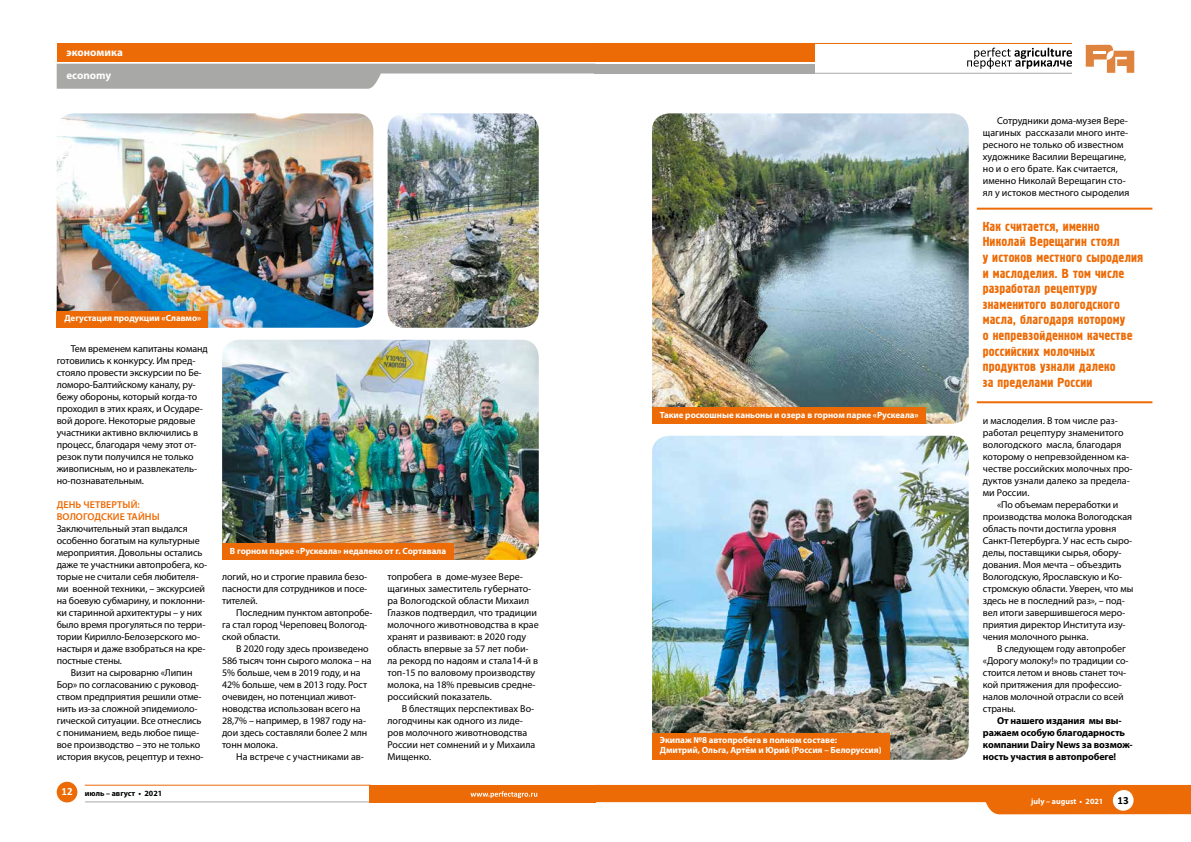
<style>
.page{position:relative;width:1191px;height:842px;background:#fff}
.page>*{position:absolute;margin:0;border:0;box-sizing:border-box;transform-origin:0 0}
.t1{font:13px/15.6px "Hermes";letter-spacing:.01em;color:#ed6b06}
.t2{font:700 11px/22.7px "Myriad Pro";color:#fff}
.t3{font:700 11px "Calibri";color:#fff}
.t4{font:700 11px "Calibri";color:#000}
.t5{font:10px/12px "Myriad Pro";letter-spacing:-.01em;color:#000}
.t6{font:700 10px/12px "Myriad Pro";letter-spacing:-.01em;color:#000}
.t7{font:600 10px/12px "Myriad Pro";letter-spacing:.01em;color:#ed6b06}
.t8{font:700 9px/10px "Myriad Pro";letter-spacing:-.005em;color:#fff}
.t9{font:700 8px "Myriad Pro";color:#000}
.t10{font:700 8px "Myriad Pro";color:#fff}
</style>
<div class="page">
<hr style="left:85px;top:802px;width:285px;height:1px;background:#a8a8a7">
<svg style="left:595px;top:785px;width:596px;height:29px"></svg>
<div style="left:369px;top:785px;width:226px;height:17px;background:#ed6b06"></div>
<div style="left:57px;top:782px;width:20px;height:20px;background:#ed6b06;border-radius:50%"></div>
<hr style="left:85px;top:785px;width:285px;height:1px;background:#ed6b06">
<svg style="left:57px;top:64px;width:537px;height:25px"></svg>
<div style="left:57px;top:43px;width:538px;height:18px;background:#ed6b06"></div>
<svg style="left:967px;top:48px;width:105px;height:21px"></svg>
<div style="left:594px;top:64px;width:220px;height:10px;background:#a8a8a7"></div>
<hr style="left:595px;top:73px;width:477px;height:1px;background:#a8a8a7">
<svg style="left:1085px;top:45px;width:49px;height:28px"></svg>
<div style="left:595px;top:43px;width:219px;height:18px;background:#ed6b06"></div>
<hr style="left:595px;top:43px;width:477px;height:1px;background:#ed6b06">
<img style="left:387px;top:113px;width:152px;height:215px">
<img style="left:57px;top:113px;width:316px;height:215px">
<div style="left:57px;top:311px;width:151px;height:17px;background:#ed6b06"></div>
<img style="left:222px;top:340px;width:317px;height:220px">
<div style="left:222px;top:543px;width:231px;height:17px;background:#ed6b06"></div>
<img style="left:652px;top:113px;width:316px;height:311px">
<img style="left:652px;top:436px;width:316px;height:324px">
<hr style="left:976px;top:401px;width:176px;height:2px;background:#ed6b06">
<hr style="left:976px;top:208px;width:176px;height:2px;background:#ed6b06">
<div style="left:652px;top:408px;width:273px;height:16px;background:#ed6b06"></div>
<div style="left:652px;top:733px;width:237px;height:27px;background:#ed6b06"></div>
<div style="left:1112px;top:790px;width:21px;height:21px;background:#fff;border-radius:50%"></div>
<svg style="left:470px;top:791px;width:67px;height:7px"></svg>
<p class="t2" style="left:66px;top:41px;width:58px">экономика economy</p>
<p class="t8" style="left:64px;top:313px;width:138px">Дегустация продукции «Славмо»</p>
<p class="t5" style="left:57px;top:342px;width:152px;text-indent:14px">Тем временем капитаны команд готовились к конкурсу. Им пред&shy;стояло провести экскурсии по Бе&shy;ломоро-Балтийскому каналу, ру&shy;бежу обороны, который когда-то проходил в этих краях, и Осударе&shy;вой дороге. Некоторые рядовые участники активно включились в процесс, благодаря чему этот от&shy;резок пути получился не только живописным, но и развлекатель&shy;но-познавательным.</p>
<p class="t7" style="left:57px;top:498px;width:104px">ДЕНЬ ЧЕТВЕРТЫЙ:<br>ВОЛОГОДСКИЕ ТАЙНЫ</p>
<p class="t5" style="left:57px;top:522px;width:152px">Заключительный этап выдался особенно богатым на культурные мероприятия. Довольны остались даже те участники автопробега, ко&shy;торые не считали себя любителя&shy;ми военной техники, – экскурсией на боевую субмарину, и поклонни&shy;ки старинной архитектуры – у них было время прогуляться по терри&shy;тории Кирилло-Белозерского мо&shy;настыря и даже взобраться на кре&shy;постные стены.</p>
<p class="t5" style="left:57px;top:666px;width:148px;text-indent:14px">Визит на сыроварню «Липин<br>Бор» по согласованию с руковод&shy;ством предприятия решили отме&shy;нить из-за сложной эпидемиоло&shy;гической ситуации. Все отнеслись с пониманием, ведь любое пище&shy;вое производство – это не только история вкусов, рецептур и техно-</p>
<p class="t3" style="left:61px;top:783px;width:13px">12</p>
<p class="t9" style="left:85px;top:788px;width:79px">июль – август • 2021</p>
<p class="t8" style="left:230px;top:545px;width:218px">В горном парке «Рускеала» недалеко от г. Сортавала</p>
<p class="t5" style="left:222px;top:570px;width:147px;text-align:justify">логий, но и строгие правила безо&shy;пасности для сотрудников и посе&shy;тителей.</p>
<p class="t5" style="left:222px;top:606px;width:152px;text-indent:14px">Последним пунктом автопробе&shy;га стал город Череповец Вологод&shy;ской области.</p>
<p class="t5" style="left:222px;top:642px;width:151px;text-indent:14px">В 2020 году здесь произведено<br>586 тысяч тонн сырого молока – на<br>5% больше, чем в 2019 году, и на<br>42% больше, чем в 2013 году. Рост очевиден, но потенциал живот&shy;новодства использован всего на<br>28,7% – например, в 1987 году на&shy;дои здесь составляли более 2 млн тонн молока.</p>
<p class="t5" style="left:236px;top:750px;width:129px">На встрече с участниками ав-</p>
<p class="t5" style="left:387px;top:570px;width:153px">топробега в доме-музее Вере&shy;щагиных заместитель губернато&shy;ра Вологодской области Михаил<br>Глазков подтвердил, что традиции молочного животноводства в крае хранят и развивают: в 2020 году область впервые за 57 лет поби&shy;ла рекорд по надоям и стала14-й в топ-15 по валовому производству молока, на 18% превысив средне&shy;российский показатель.</p>
<p class="t5" style="left:387px;top:702px;width:149px;text-indent:14px">В блестящих перспективах Во&shy;логодчины как одного из лиде&shy;ров молочного животноводства<br>России нет сомнений и у Михаила<br>Мищенко.</p>
<p class="t8" style="left:660px;top:410px;width:260px">Такие роскошные каньоны и озера в горном парке «Рускеала»</p>
<p class="t8" style="left:660px;top:735px;width:223px">Экипаж №8 автопробега в полном составе:<br>Дмитрий, Ольга, Артём и Юрий (Россия – Белоруссия)</p>
<p class="t5" style="left:983px;top:114px;width:148px;text-indent:14px">Сотрудники дома-музея Вере&shy;щагиных рассказали много инте&shy;ресного не только об известном художнике Василии Верещагине, но и о его брате. Как считается, именно Николай Верещагин сто&shy;ял у истоков местного сыроделия</p>
<p class="t1" style="left:982px;top:219px;width:162px">Как считается, именно<br>Николай Верещагин стоял<br>у истоков местного сыроделия и маслоделия. В том числе разработал рецептуру знаменитого вологодского масла, благодаря которому<br>о непревзойденном качестве российских молочных продуктов узнали далеко<br>за пределами России</p>
<p class="t5" style="left:983px;top:414px;width:151px">и маслоделия. В том числе раз&shy;работал рецептуру знаменитого вологодского масла, благодаря которому о непревзойденном ка&shy;честве российских молочных про&shy;дуктов узнали далеко за предела&shy;ми России.</p>
<p class="t5" style="left:983px;top:498px;width:152px;text-indent:14px">«По объемам переработки и производства молока Вологодская область почти достигла уровня<br>Санкт-Петербурга. У нас есть сыро&shy;делы, поставщики сырья, обору&shy;дования. Моя мечта – объездить<br>Вологодскую, Ярославскую и Ко&shy;стромскую области. Уверен, что мы здесь не в последний раз», – под&shy;вел итоги завершившегося меро&shy;приятия директор Института изу&shy;чения молочного рынка.</p>
<p class="t5" style="left:983px;top:642px;width:147px;text-indent:14px">В следующем году автопробег «Дорогу молоку!» по традиции со&shy;стоится летом и вновь станет точ&shy;кой притяжения для профессио&shy;налов молочной отрасли со всей страны.</p>
<p class="t6" style="left:983px;top:714px;width:151px;text-indent:14px">От нашего издания мы вы&shy;ражаем особую благодарность компании Dairy News за возмож&shy;ность участия в автопробеге!</p>
<p class="t10" style="left:1031px;top:796px;width:74px">july – august • 2021</p>
<p class="t4" style="left:1117px;top:793px;width:13px">13</p>
</div>
